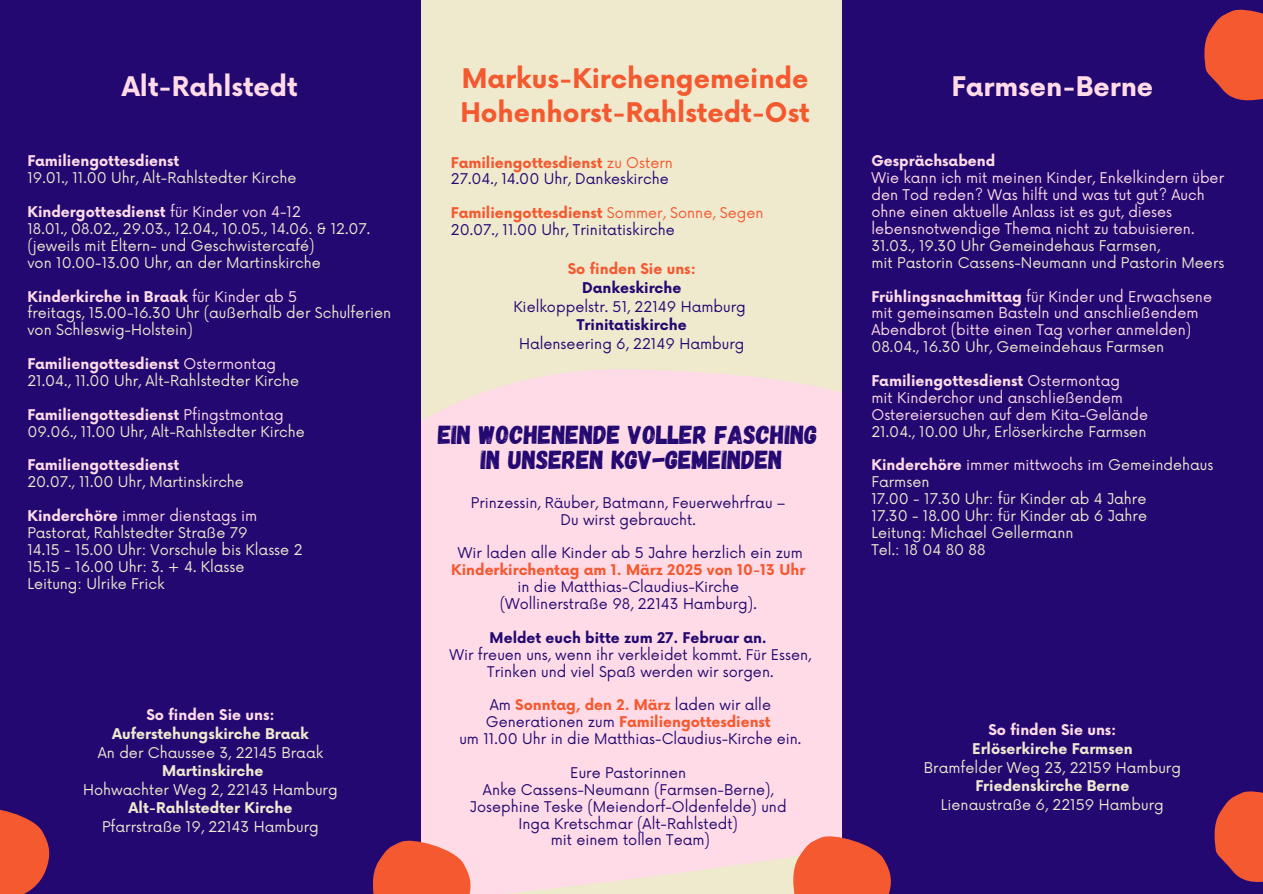
<style>
.page{position:relative;width:1263px;height:894px;background:#fff}
.page>*{position:absolute;margin:0;border:0;box-sizing:border-box;transform-origin:0 0}
.t1{font:700 26.25px/33.3px "Now";color:#f4592f}
.t2{font:700 26.25px "Now";color:#ffdbe7}
.t3{font:26.1px/25.8px "Gagalin";color:#230871;text-align:center}
.t4{font:14.4px/16.8px "Now";color:#efe9ce}
.t5{font:14.4px/16.8px "Now";color:#230871;text-align:center}
.t6{font:14.4px/16.8px "Now";color:#ffdbe7}
.t7{font:700 14.4px "Now";color:#ffdbe7}
.t8{font:700 14.4px/16.8px "Now";color:#f4592f}
.t9{font:700 14.4px "Now";color:#efe9ce}
.t10{font:700 14.4px "Now";color:#230871}
.s1{font-weight:400}
.s2{font-weight:700}
.s3{font-weight:700;color:#f4592f}
.s4{font-weight:400;color:#230871}
.s5{font-weight:700;color:#ffdbe7}
.s6{color:#ffdbe7}
</style>
<div class="page">
<div style="left:0;top:0;width:1263px;height:893px;background:#efe9ce"></div>
<div style="left:421px;top:369px;width:421px;height:524px;background:#ffdbe7"></div>
<div style="left:0;top:0;width:421px;height:893px;background:#230871"></div>
<div style="left:842px;top:0;width:421px;height:893px;background:#230871"></div>
<svg style="left:0;top:809px;width:50px;height:84px"></svg>
<svg style="left:1204px;top:9px;width:59px;height:92px"></svg>
<svg style="left:1214px;top:791px;width:49px;height:91px"></svg>
<svg style="left:790px;top:832px;width:101px;height:61px"></svg>
<svg style="left:373px;top:836px;width:99px;height:57px;background:#e06553"></svg>
<p class="t2" style="left:122px;top:72px;width:178px">Alt-Rahlstedt</p>
<h2 class="t7" style="left:27px;top:153px;width:153px">Familiengottesdienst</h2>
<p class="t4" style="left:27px;top:170px;width:270px">19.01., 11.00 Uhr, Alt-Rahlstedter Kirche</p>
<p class="t7" style="left:27px;top:204px;width:275px">Kindergottesdienst <span class="s1">für Kinder von 4-12</span></p>
<p class="t4" style="left:27px;top:221px;width:345px">18.01., 08.02., 29.03., 12.04., 10.05., 14.06. &amp; 12.07.</p>
<p class="t4" style="left:27px;top:238px;width:289px">(jeweils mit Eltern- und Geschwistercafé)</p>
<p class="t4" style="left:27px;top:255px;width:295px">von 10.00-13.00 Uhr, an der Martinskirche</p>
<p class="t7" style="left:27px;top:288px;width:271px">Kinderkirche in Braak <span class="s1">für Kinder ab 5</span></p>
<p class="t4" style="left:27px;top:305px;width:365px">freitags, 15.00-16.30 Uhr (außerhalb der Schulferien von Schleswig-Holstein)</p>
<p class="t7" style="left:27px;top:356px;width:250px">Familiengottesdienst <span class="s1">Ostermontag</span></p>
<p class="t4" style="left:27px;top:373px;width:273px">21.04., 11.00 Uhr, Alt-Rahlstedter Kirche</p>
<p class="t7" style="left:27px;top:407px;width:258px">Familiengottesdienst <span class="s1">Pfingstmontag</span></p>
<p class="t4" style="left:27px;top:423px;width:279px">09.06., 11.00 Uhr, Alt-Rahlstedter Kirche</p>
<p class="t7" style="left:27px;top:457px;width:153px">Familiengottesdienst</p>
<p class="t4" style="left:27px;top:474px;width:218px">20.07., 11.00 Uhr, Martinskirche</p>
<p class="t6" style="left:27px;top:508px;width:231px"><span class="s2">Kinderchöre</span> immer dienstags im</p>
<p class="t4" style="left:27px;top:525px;width:222px">Pastorat, Rahlstedter Straße 79</p>
<p class="t4" style="left:27px;top:542px;width:277px">14.15 - 15.00 Uhr: Vorschule bis Klasse 2</p>
<p class="t4" style="left:27px;top:558px;width:219px">15.15 - 16.00 Uhr: 3. + 4. Klasse</p>
<p class="t4" style="left:27px;top:575px;width:139px">Leitung: Ulrike Frick</p>
<p class="t7" style="left:146px;top:707px;width:130px">So finden Sie uns:</p>
<p class="t9" style="left:112px;top:725px;width:198px">Auferstehungskirche Braak</p>
<p class="t4" style="left:98px;top:744px;width:227px">An der Chaussee 3, 22145 Braak</p>
<p class="t9" style="left:162px;top:763px;width:103px">Martinskirche</p>
<p class="t4" style="left:83px;top:781px;width:256px">Hohwachter Weg 2, 22143 Hamburg</p>
<p class="t9" style="left:129px;top:800px;width:165px">Alt-Rahlstedter Kirche</p>
<p class="t4" style="left:102px;top:818px;width:218px">Pfarrstraße 19, 22143 Hamburg</p>
<p class="t1" style="left:460px;top:64px;width:351px">Markus-Kirchengemeinde<br>Hohenhorst-Rahlstedt-Ost</p>
<p class="t8" style="left:451px;top:155px;width:224px">Familiengottesdienst <span class="s1">zu Ostern</span></p>
<p class="t5" style="left:451px;top:171px;width:219px">27.04., 14.00 Uhr, Dankeskirche</p>
<p class="t8" style="left:451px;top:205px;width:314px">Familiengottesdienst <span class="s1">Sommer, Sonne, Segen</span></p>
<h2 class="t5" style="left:451px;top:222px;width:225px">20.07., 11.00 Uhr, Trinitatiskirche</h2>
<p class="t8" style="left:568px;top:261px;width:130px">So finden Sie uns:</p>
<p class="t10" style="left:582px;top:280px;width:101px">Dankeskirche</p>
<p class="t5" style="left:513px;top:298px;width:234px">Kielkoppelstr. 51, 22149 Hamburg</p>
<p class="t10" style="left:577px;top:317px;width:111px">Trinitatiskirche</p>
<p class="t5" style="left:519px;top:336px;width:227px">Halenseering 6, 22149 Hamburg</p>
<p class="t3" style="left:438px;top:420px;width:381px">EIN WOCHENENDE VOLLER FASCHING<br>IN UNSEREN KGV-GEMEINDEN</p>
<p class="t5" style="left:471px;top:494px;width:316px">Prinzessin, Räuber, Batmann, Feuerwehrfrau –</p>
<p class="t5" style="left:561px;top:511px;width:137px">Du wirst gebraucht.</p>
<p class="t5" style="left:451px;top:545px;width:356px">Wir laden alle Kinder ab 5 Jahre herzlich ein zum<br><span class="s3">Kinderkirchentag am 1. März 2025 von 10-13 Uhr</span></p>
<p class="t5" style="left:517px;top:579px;width:223px">in die Matthias-Claudius-Kirche</p>
<p class="t5" style="left:500px;top:596px;width:259px">(Wollinerstraße 98, 22143 Hamburg).</p>
<h1 class="t10" style="left:490px;top:629px;width:279px">Meldet euch bitte zum 27. Februar an.</h1>
<p class="t5" style="left:449px;top:646px;width:363px">Wir freuen uns, wenn ihr verkleidet kommt. Für Essen,<br>Trinken und viel Spaß werden wir sorgen.</p>
<p class="t8" style="left:486px;top:697px;width:287px"><span class="s4">Am</span> Sonntag, den 2. März <span class="s4">laden wir alle<br>Generationen zum</span> Familiengottesdienst</p>
<p class="t5" style="left:459px;top:731px;width:343px">um 11.00 Uhr in die Matthias-Claudius-Kirche ein.</p>
<p class="t5" style="left:570px;top:764px;width:117px">Eure Pastorinnen</p>
<p class="t5" style="left:483px;top:781px;width:292px">Anke Cassens-Neumann (Farmsen-Berne),</p>
<p class="t5" style="left:470px;top:798px;width:318px">Josephine Teske (Meiendorf-Oldenfelde) und</p>
<p class="t5" style="left:518px;top:815px;width:221px">Inga Kretschmar (Alt-Rahlstedt)</p>
<p class="t5" style="left:551px;top:832px;width:161px">mit einem tollen Team)</p>
<h2 class="t2" style="left:951px;top:72px;width:203px">Farmsen-Berne</h2>
<p class="t7" style="left:871px;top:153px;width:125px">Gesprächsabend</p>
<p class="t6" style="left:871px;top:170px;width:354px">Wie kann ich mit meinen Kinder, Enkelkindern über den Tod reden? Was hilft und was tut gut? Auch ohne einen aktuelle Anlass ist es gut, dieses lebensnotwendige Thema nicht zu tabuisieren.</p>
<p class="t4" style="left:871px;top:238px;width:290px">31.03., 19.30 Uhr Gemeindehaus Farmsen,</p>
<p class="t4" style="left:871px;top:255px;width:354px">mit Pastorin Cassens-Neumann und Pastorin Meers</p>
<p class="t6" style="left:871px;top:288px;width:342px"><span class="s2">Frühlingsnachmittag</span> für Kinder und Erwachsene mit gemeinsamen Basteln und anschließendem<br>Abendbrot (bitte einen Tag vorher anmelden)</p>
<p class="t4" style="left:871px;top:339px;width:294px">08.04., 16.30 Uhr, Gemeindehaus Farmsen</p>
<p class="t7" style="left:871px;top:373px;width:250px">Familiengottesdienst <span class="s1">Ostermontag</span></p>
<p class="t6" style="left:871px;top:390px;width:278px">mit Kinderchor und anschließendem<br>Ostereiersuchen auf dem Kita-Gelände</p>
<p class="t4" style="left:871px;top:423px;width:276px">21.04., 10.00 Uhr, Erlöserkirche Farmsen</p>
<p class="t4" style="left:871px;top:457px;width:343px"><span class="s5">Kinderchöre</span> <span class="s6">immer mittwochs im</span> Gemeindehaus<br>Farmsen</p>
<p class="t4" style="left:871px;top:491px;width:276px">17.00 - 17.30 Uhr: für Kinder ab 4 Jahre</p>
<p class="t4" style="left:871px;top:508px;width:277px">17.30 - 18.00 Uhr: für Kinder ab 6 Jahre</p>
<p class="t4" style="left:871px;top:525px;width:204px">Leitung: Michael Gellermann</p>
<p class="t4" style="left:871px;top:542px;width:116px">Tel.: 18 04 80 88</p>
<p class="t7" style="left:988px;top:722px;width:130px">So finden Sie uns:</p>
<p class="t9" style="left:972px;top:740px;width:162px">Erlöserkirche Farmsen</p>
<p class="t4" style="left:924px;top:759px;width:259px">Bramfelder Weg 23, 22159 Hamburg</p>
<p class="t9" style="left:975px;top:778px;width:155px">Friedenskirche Berne</p>
<p class="t4" style="left:941px;top:796px;width:225px">Lienaustraße 6, 22159 Hamburg</p>
</div>
